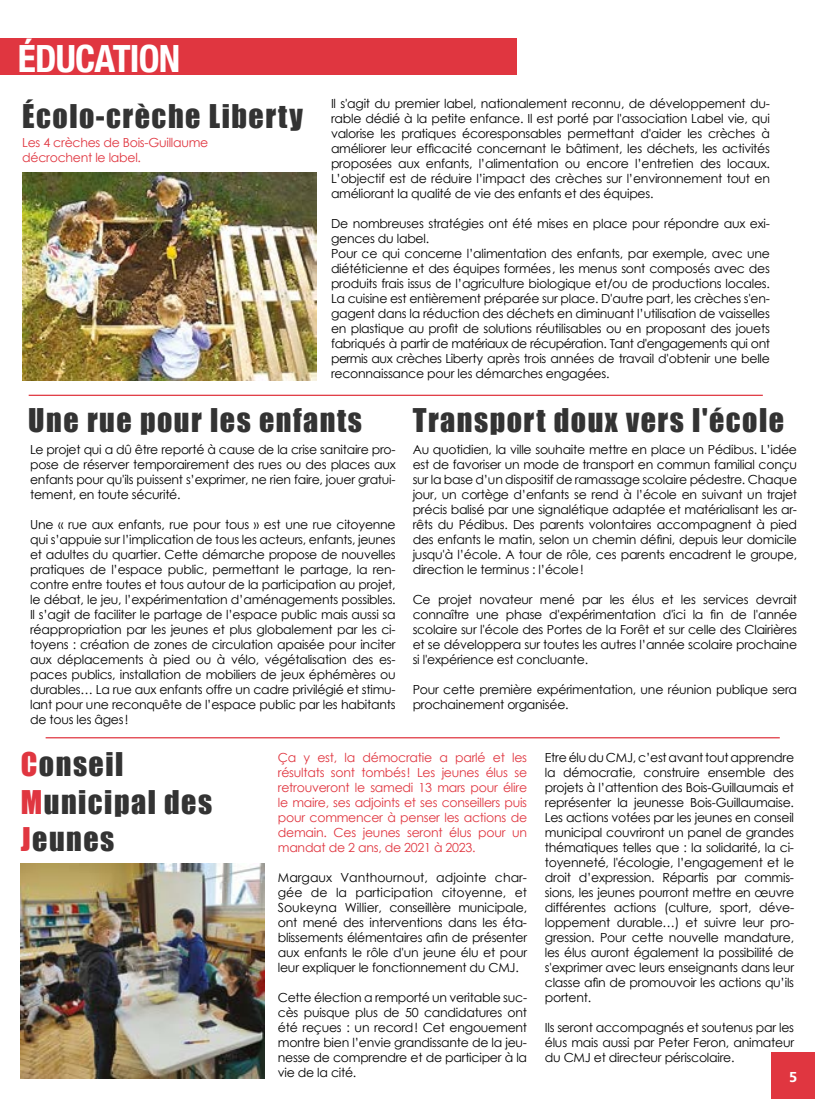
<style>
.page{position:relative;width:815px;height:1099px;background:#fff}
.page>*{position:absolute;margin:0;border:0;box-sizing:border-box;transform-origin:0 0}
.t1{font:700 condensed 37.5px "Helvetica Neue";letter-spacing:-.02em;color:#fff}
.t2{font:30px/37.5px "Impact";letter-spacing:.05em;color:#333}
.t3{font:700 15px "Carto Gothic Std";color:#fff}
.t4{font:12.5px/15px "Century Gothic";letter-spacing:-.02em;color:#000;text-align:justify}
.t5{font:12.5px/15px "Century Gothic";letter-spacing:-.02em;color:#e03640;text-align:justify}
.s1{color:#e03640}
</style>
<div class="page">
<img style="left:21px;top:863px;width:243px;height:215px">
<hr style="left:29px;top:394px;width:734px;height:2px;background:#e03640">
<hr style="left:46px;top:737px;width:734px;height:1px;background:#e03640">
<img style="left:22px;top:173px;width:294px;height:208px">
<div style="left:0;top:39px;width:516px;height:36px;background:#e03640"></div>
<div style="left:772px;top:1052px;width:43px;height:46px;background:#e03640"></div>
<h1 class="t1" style="left:18px;top:36px;width:164px">ÉDUCATION</h1>
<h2 class="t2" style="left:22px;top:97px;width:282px">Écolo-crèche Liberty</h2>
<p class="t5" style="left:22px;top:135px;width:188px">Les 4 crèches de Bois-Guillaume décrochent le label.</p>
<p class="t4" style="left:331px;top:95px;width:441px">Il s'agit du premier label, nationalement reconnu, de développement du&shy;rable dédié à la petite enfance. Il est porté par l'association Label vie, qui valorise les pratiques écoresponsables permettant d'aider les crèches à améliorer leur efficacité concernant le bâtiment, les déchets, les activités proposées aux enfants, l’alimentation ou encore l’entretien des locaux.<br>L’objectif est de réduire l’impact des crèches sur l’environnement tout en améliorant la qualité de vie des enfants et des équipes.</p>
<p class="t4" style="left:331px;top:215px;width:441px;text-align:left">De nombreuses stratégies ont été mises en place pour répondre aux exi&shy;gences du label.<br>Pour ce qui concerne l’alimentation des enfants, par exemple, avec une diététicienne et des équipes formées, les menus sont composés avec des produits frais issus de l’agriculture biologique et/ou de productions locales.<br>La cuisine est entièrement préparée sur place. D'autre part, les crèches s'en&shy;gagent dans la réduction des déchets en diminuant l’utilisation de vaisselles en plastique au profit de solutions réutilisables ou en proposant des jouets fabriqués à partir de matériaux de récupération. Tant d'engagements qui ont permis aux crèches Liberty après trois années de travail d'obtenir une belle reconnaissance pour les démarches engagées.</p>
<h2 class="t2" style="left:28px;top:400px;width:335px">Une rue pour les enfants</h2>
<h2 class="t2" style="left:413px;top:400px;width:373px">Transport doux vers l'école</h2>
<p class="t4" style="left:30px;top:442px;width:367px">Le projet qui a dû être reporté à cause de la crise sanitaire pro&shy;pose de réserver temporairement des rues ou des places aux enfants pour qu'ils puissent s’exprimer, ne rien faire, jouer gratui&shy;tement, en toute sécurité.</p>
<p class="t4" style="left:30px;top:517px;width:367px">Une « rue aux enfants, rue pour tous » est une rue citoyenne qui s’appuie sur l’implication de tous les acteurs, enfants, jeunes et adultes du quartier. Cette démarche propose de nouvelles pratiques de l’espace public, permettant le partage, la ren&shy;contre entre toutes et tous autour de la participation au projet, le débat, le jeu, l’expérimentation d’aménagements possibles.<br>Il s’agit de faciliter le partage de l’espace public mais aussi sa réappropriation par les jeunes et plus globalement par les ci&shy;toyens : création de zones de circulation apaisée pour inciter aux déplacements à pied ou à vélo, végétalisation des es&shy;paces publics, installation de mobiliers de jeux éphémères ou durables… La rue aux enfants offre un cadre privilégié et stimu&shy;lant pour une reconquête de l’espace public par les habitants de tous les âges!</p>
<p class="t4" style="left:413px;top:442px;width:386px">Au quotidien, la ville souhaite mettre en place un Pédibus. L’idée est de favoriser un mode de transport en commun familial conçu sur la base d’un dispositif de ramassage scolaire pédestre. Chaque jour, un cortège d’enfants se rend à l’école en suivant un trajet précis balisé par une signalétique adaptée et matérialisant les ar&shy;rêts du Pédibus. Des parents volontaires accompagnent à pied des enfants le matin, selon un chemin défini, depuis leur domicile jusqu'à l’école. A tour de rôle, ces parents encadrent le groupe, direction le terminus : l’école!</p>
<p class="t4" style="left:413px;top:592px;width:386px">Ce projet novateur mené par les élus et les services devrait connaître une phase d'expérimentation d'ici la fin de l'année scolaire sur l'école des Portes de la Forêt et sur celle des Clairières et se développera sur toutes les autres l’année scolaire prochaine si l'expérience est concluante.</p>
<p class="t4" style="left:413px;top:682px;width:386px">Pour cette première expérimentation, une réunion publique sera prochainement organisée.</p>
<h2 class="t2" style="left:21px;top:745px;width:193px"><span class="s1">C</span>onseil<br><span class="s1">M</span>unicipal des<br><span class="s1">J</span>eunes</h2>
<p class="t5" style="left:278px;top:750px;width:251px">Ça y est, la démocratie a parlé et les résultats sont tombés! Les jeunes élus se retrouveront le samedi 13 mars pour élire le maire, ses adjoints et ses conseillers puis pour commencer à penser les actions de demain. Ces jeunes seront élus pour un mandat de 2 ans, de 2021 à 2023.</p>
<p class="t4" style="left:278px;top:870px;width:251px">Margaux Vanthournout, adjointe char&shy;gée de la participation citoyenne, et Soukeyna Willier, conseillère municipale, ont mené des interventions dans les éta&shy;blissements élémentaires afin de présenter aux enfants le rôle d'un jeune élu et pour leur expliquer le fonctionnement du CMJ.</p>
<p class="t4" style="left:278px;top:990px;width:251px">Cette élection a remporté un veritable suc&shy;cès puisque plus de 50 candidatures ont été reçues : un record! Cet engouement montre bien l’envie grandissante de la jeu&shy;nesse de comprendre et de participer à la vie de la cité.</p>
<p class="t4" style="left:545px;top:750px;width:251px">Etre élu du CMJ, c’est avant tout apprendre la démocratie, construire ensemble des projets à l’attention des Bois-Guillaumais et représenter la jeunesse Bois-Guillaumaise.<br>Les actions votées par les jeunes en conseil municipal couvriront un panel de grandes thématiques telles que : la solidarité, la ci&shy;toyenneté, l'écologie, l’engagement et le droit d’expression. Répartis par commis&shy;sions, les jeunes pourront mettre en œuvre différentes actions (culture, sport, déve&shy;loppement durable…) et suivre leur pro&shy;gression. Pour cette nouvelle mandature, les élus auront également la possibilité de s'exprimer avec leurs enseignants dans leur classe afin de promouvoir les actions qu’ils portent.</p>
<p class="t4" style="left:545px;top:1020px;width:251px">Ils seront accompagnés et soutenus par les élus mais aussi par Peter Feron, animateur du CMJ et directeur périscolaire.</p>
<p class="t3" style="left:789px;top:1068px;width:10px">5</p>
</div>
